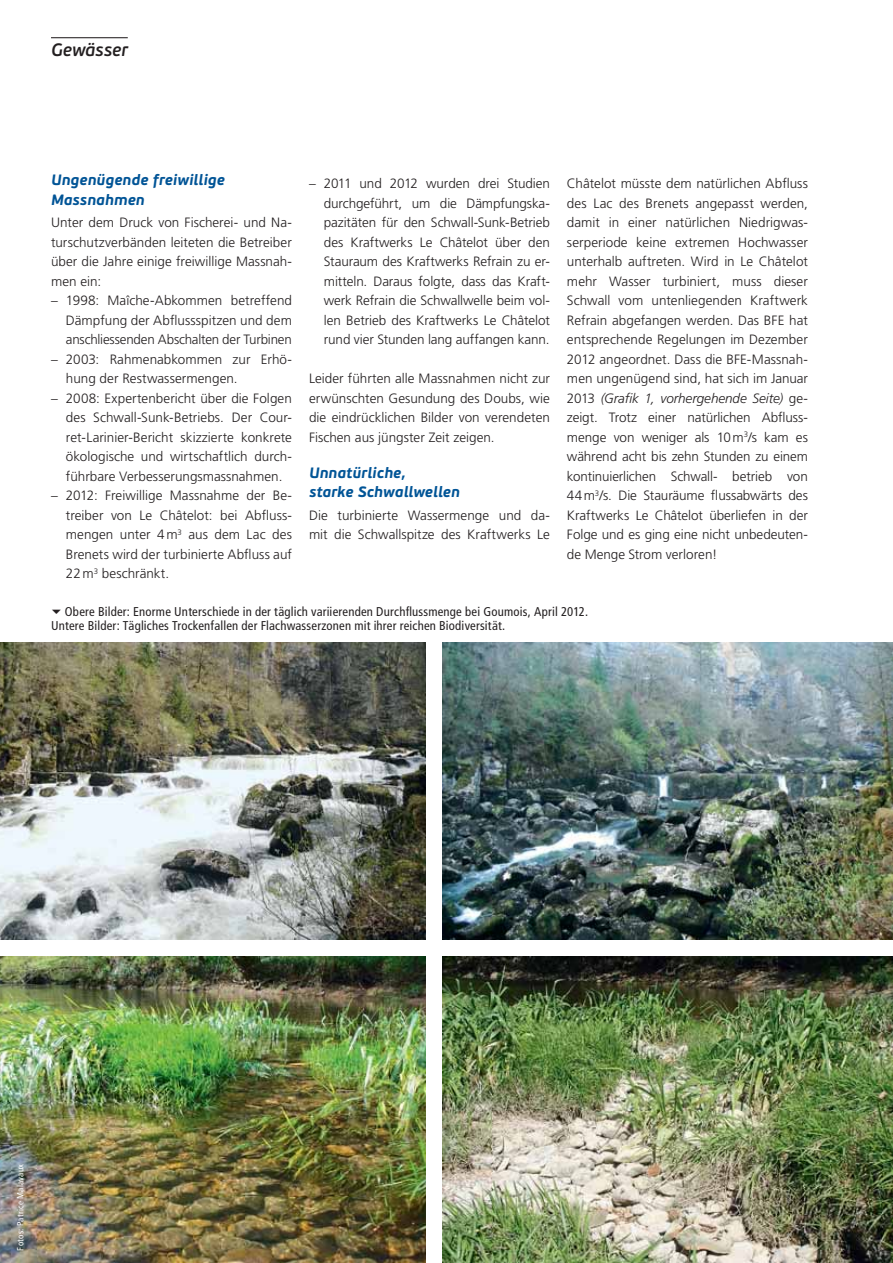
<style>
.page{position:relative;width:893px;height:1263px;background:#fff}
.page>*{position:absolute;margin:0;border:0;box-sizing:border-box;transform-origin:0 0}
.t1{font:italic 600 18px "PF Beau Sans Pro";letter-spacing:-.005em;color:#231f20}
.t2{font:italic 700 15px/19.5px "PF Beau Sans Pro";letter-spacing:.005em;color:#005496}
.t3{font:300 13.5px/19.5px "Frutiger LT Std";color:#231f20;text-align:justify}
.t4{font:condensed 12.75px/14.2px "Frutiger LT Std";letter-spacing:.015em;color:#231f20}
.t5{font:condensed 9px "Frutiger LT Std";letter-spacing:.025em;color:#fff}
.s1{font-style:italic}
</style>
<div class="page">
<hr style="left:51px;top:37px;width:77px;height:1px;background:#231f20">
<img style="left:0;top:642px;width:425px;height:298px">
<img style="left:0;top:957px;width:425px;height:306px">
<img style="left:442px;top:642px;width:451px;height:298px">
<img style="left:442px;top:957px;width:451px;height:306px">
<h1 class="t1" style="left:51px;top:43px;width:78px">Gewässer</h1>
<p class="t2" style="left:51px;top:172px;width:175px">Ungenügende freiwillige<br>Massnahmen</p>
<p class="t3" style="left:51px;top:214px;width:243px">Unter dem Druck von Fischerei- und Na&shy;turschutzverbänden leiteten die Betreiber über die Jahre einige freiwillige Massnah&shy;men ein:</p>
<p class="t3" style="left:66px;top:292px;width:228px;text-indent:-15px">– 1998: Maîche-Abkommen betreffend Dämpfung der Abflussspitzen und dem anschliessenden Abschalten der Turbinen</p>
<p class="t3" style="left:66px;top:350px;width:228px;text-indent:-15px">– 2003: Rahmenabkommen zur Erhö&shy;hung der Restwassermengen.</p>
<p class="t3" style="left:66px;top:389px;width:228px;text-indent:-15px">– 2008: Expertenbericht über die Folgen des Schwall-Sunk-Betriebs. Der Cour&shy;ret-Larinier-Bericht skizzierte konkrete ökologische und wirtschaftlich durch&shy;führbare Verbesserungsmassnahmen.</p>
<p class="t3" style="left:66px;top:487px;width:228px;text-indent:-15px">– 2012: Freiwillige Massnahme der Be&shy;treiber von Le Châtelot: bei Abfluss&shy;mengen unter 4 m<sup>3</sup> aus dem Lac des Brenets wird der turbinierte Abfluss auf 22 m<sup>3</sup> beschränkt.</p>
<p class="t3" style="left:324px;top:175px;width:228px;text-indent:-15px">– 2011 und 2012 wurden drei Studien durchgeführt, um die Dämpfungska&shy;pazitäten für den Schwall-Sunk-Betrieb des Kraftwerks Le Châtelot über den Stauraum des Kraftwerks Refrain zu er&shy;mitteln. Daraus folgte, dass das Kraft&shy;werk Refrain die Schwallwelle beim vol&shy;len Betrieb des Kraftwerks Le Châtelot rund vier Stunden lang auffangen kann.</p>
<p class="t3" style="left:309px;top:370px;width:242px">Leider führten alle Massnahmen nicht zur erwünschten Gesundung des Doubs, wie die eindrücklichen Bilder von verendeten Fischen aus jüngster Zeit zeigen.</p>
<p class="t2" style="left:309px;top:464px;width:152px">Unnatürliche,<br>starke Schwallwellen</p>
<p class="t3" style="left:309px;top:506px;width:242px">Die turbinierte Wassermenge und da&shy;mit die Schwallspitze des Kraftwerks Le</p>
<p class="t3" style="left:567px;top:175px;width:242px">Châtelot müsste dem natürlichen Abfluss des Lac des Brenets angepasst werden, damit in einer natürlichen Niedrigwas&shy;serperiode keine extremen Hochwasser unterhalb auftreten. Wird in Le Châtelot mehr Wasser turbiniert, muss dieser Schwall vom untenliegenden Kraftwerk Refrain abgefangen werden. Das BFE hat entsprechende Regelungen im Dezember 2012 angeordnet. Dass die BFE-Massnah&shy;men ungenügend sind, hat sich im Januar 2013 <span class="s1">(Grafik 1, vorhergehende Seite)</span> ge&shy;zeigt. Trotz einer natürlichen Abfluss&shy;menge von weniger als 10 m<sup>3</sup>/s kam es während acht bis zehn Stunden zu einem kontinuier lichen Schwall- betrieb von 44 m<sup>3</sup>/s. Die Stauräume flussabwärts des Kraftwerks Le Châtelot überliefen in der Folge und es ging eine nicht unbedeuten&shy;de Menge Strom verloren!</p>
<p class="t4" style="left:51px;top:605px;width:539px;text-indent:14px">Obere Bilder: Enorme Unterschiede in der täglich variierenden Durchflussmenge bei Goumois, April 2012.<br>Untere Bilder: Tägliches Trockenfallen der Flachwasserzonen mit ihrer reichen Biodiversität.</p>
<p class="t5" style="left:16px;top:1250px;width:88px;rotate:-90deg">Fotos: Patrice Malavaux</p>
</div>
